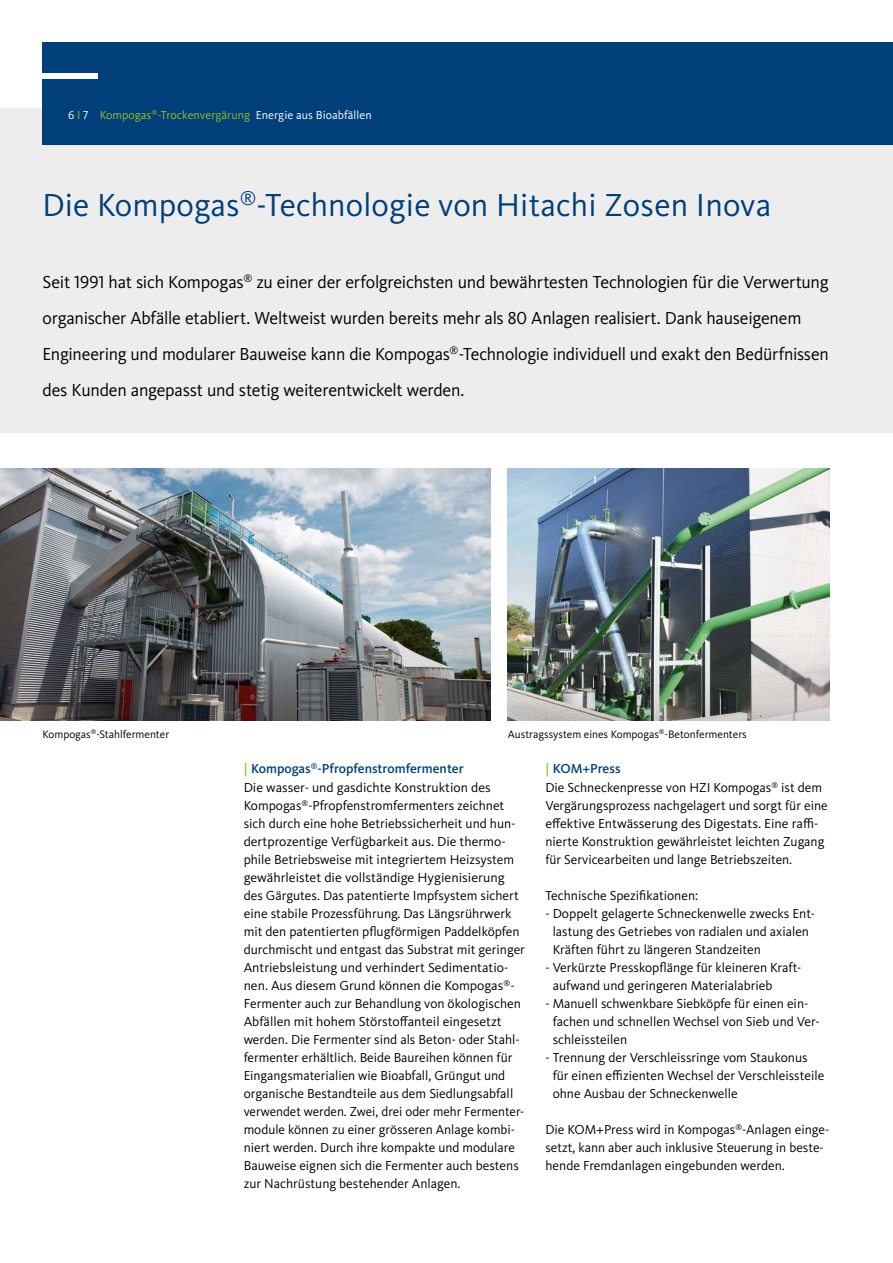
<style>
.page{position:relative;width:893px;height:1263px;background:#fff}
.page>*{position:absolute;margin:0;border:0;box-sizing:border-box;transform-origin:0 0}
.t1{font:33px "Kievit Pro";letter-spacing:.005em;color:#003f7a}
.t2{font:18px/36px "Kievit Pro";letter-spacing:-.015em;color:#000}
.t3{font:13.5px/18px "Kievit Pro";color:#000}
.t4{font:12px "Kievit Pro";letter-spacing:.005em;color:#95c11f}
.t5{font:11.25px "Kievit Pro";color:#000}
.s1{color:#fff}
.s2{font-weight:500;color:#95c11f}
.s3{font-weight:500;color:#003f7a}
</style>
<div class="page">
<img style="left:508px;top:468px;width:322px;height:252px">
<img style="left:0;top:468px;width:491px;height:252px">
<div style="left:0;top:108px;width:893px;height:324px;background:#ededed"></div>
<div style="left:43px;top:43px;width:850px;height:102px;background:#003f7a"></div>
<div style="left:34px;top:73px;width:64px;height:6px;background:#fff"></div>
<p class="t4" style="left:68px;top:107px;width:305px"><span class="s1">6</span> I <span class="s1">7</span> Kompogas<sup>®</sup>-Trockenvergärung <span class="s1">Energie aus Bioabfällen</span></p>
<h1 class="t1" style="left:43px;top:186px;width:730px">Die Kompogas<sup>®</sup>-Technologie von Hitachi Zosen Inova</h1>
<p class="t2" style="left:43px;top:264px;width:788px">Seit 1991 hat sich Kompogas<sup>®</sup> zu einer der erfolgreichsten und bewährtesten Technologien für die Verwertung organischer Abfälle etabliert. Weltweist wurden bereits mehr als 80 Anlagen realisiert. Dank hauseigenem Engineering und modularer Bauweise kann die Kompogas<sup>®</sup>-Technologie individuell und exakt den Bedürfnissen des Kunden angepasst und stetig weiterentwickelt werden.</p>
<p class="t5" style="left:43px;top:728px;width:128px">Kompogas<sup>®</sup>-Stahlfermenter</p>
<p class="t5" style="left:508px;top:728px;width:240px">Austragssystem eines Kompogas<sup>®</sup>-Betonfermenters</p>
<p class="t3" style="left:244px;top:760px;width:283px"><span class="s2">|</span> <span class="s3">Kompogas</span><sup>®</sup><span class="s3">-Pfropfenstromfermenter<br></span>Die wasser- und gasdichte Konstruktion des Kompogas<sup>®</sup>-Pfropfenstromfermenters zeichnet sich durch eine hohe Betriebssicherheit und hun&shy;dertprozentige Verfügbarkeit aus. Die thermo&shy;phile Betriebsweise mit integriertem Heizsystem gewährleistet die vollständige Hygienisierung des Gärgutes. Das patentierte Impfsystem sichert eine stabile Prozessführung. Das Längsrührwerk mit den patentierten pflugförmigen Paddelköpfen durchmischt und entgast das Substrat mit geringer Antriebsleistung und verhindert Sedimentatio&shy;nen. Aus diesem Grund können die Kompogas<sup>®</sup>- Fermenter auch zur Behandlung von ökologischen Abfällen mit hohem Störstoffanteil eingesetzt werden. Die Fermenter sind als Beton- oder Stahl&shy;fermenter erhältlich. Beide Baureihen können für Eingangsmaterialien wie Bioabfall, Grüngut und organische Bestandteile aus dem Siedlungsabfall verwendet werden. Zwei, drei oder mehr Fermenter&shy;module können zu einer grösseren Anlage kombi&shy;niert werden. Durch ihre kompakte und modulare Bauweise eignen sich die Fermenter auch bestens zur Nachrüstung bestehender Anlagen.</p>
<p class="t3" style="left:545px;top:759px;width:284px"><span class="s2">|</span> <span class="s3">KOM+Press<br></span>Die Schneckenpresse von HZI Kompogas<sup>®</sup> ist dem Vergärungsprozess nachgelagert und sorgt für eine effektive Entwässerung des Digestats. Eine raffi&shy;nierte Konstruktion gewährleistet leichten Zugang für Servicearbeiten und lange Betriebszeiten.</p>
<p class="t3" style="left:545px;top:886px;width:154px">Technische Spezifikationen:</p>
<p class="t3" style="left:553px;top:904px;width:264px;text-indent:-7px">- Doppelt gelagerte Schneckenwelle zwecks Ent&shy;lastung des Getriebes von radialen und axialen<br>Kräften führt zu längeren Standzeiten</p>
<p class="t3" style="left:553px;top:958px;width:250px;text-indent:-7px">- Verkürzte Presskopflänge für kleineren Kraft&shy;aufwand und geringeren Materialabrieb</p>
<p class="t3" style="left:553px;top:994px;width:269px;text-indent:-7px">- Manuell schwenkbare Siebköpfe für einen ein&shy;fachen und schnellen Wechsel von Sieb und Ver&shy;schleissteilen</p>
<p class="t3" style="left:553px;top:1048px;width:273px;text-indent:-7px">- Trennung der Verschleissringe vom Staukonus für einen effizienten Wechsel der Verschleissteile ohne Ausbau der Schneckenwelle</p>
<p class="t3" style="left:545px;top:1120px;width:285px">Die KOM+Press wird in Kompogas<sup>®</sup>-Anlagen einge&shy;setzt, kann aber auch inklusive Steuerung in beste&shy;hende Fremdanlagen eingebunden werden.</p>
</div>
